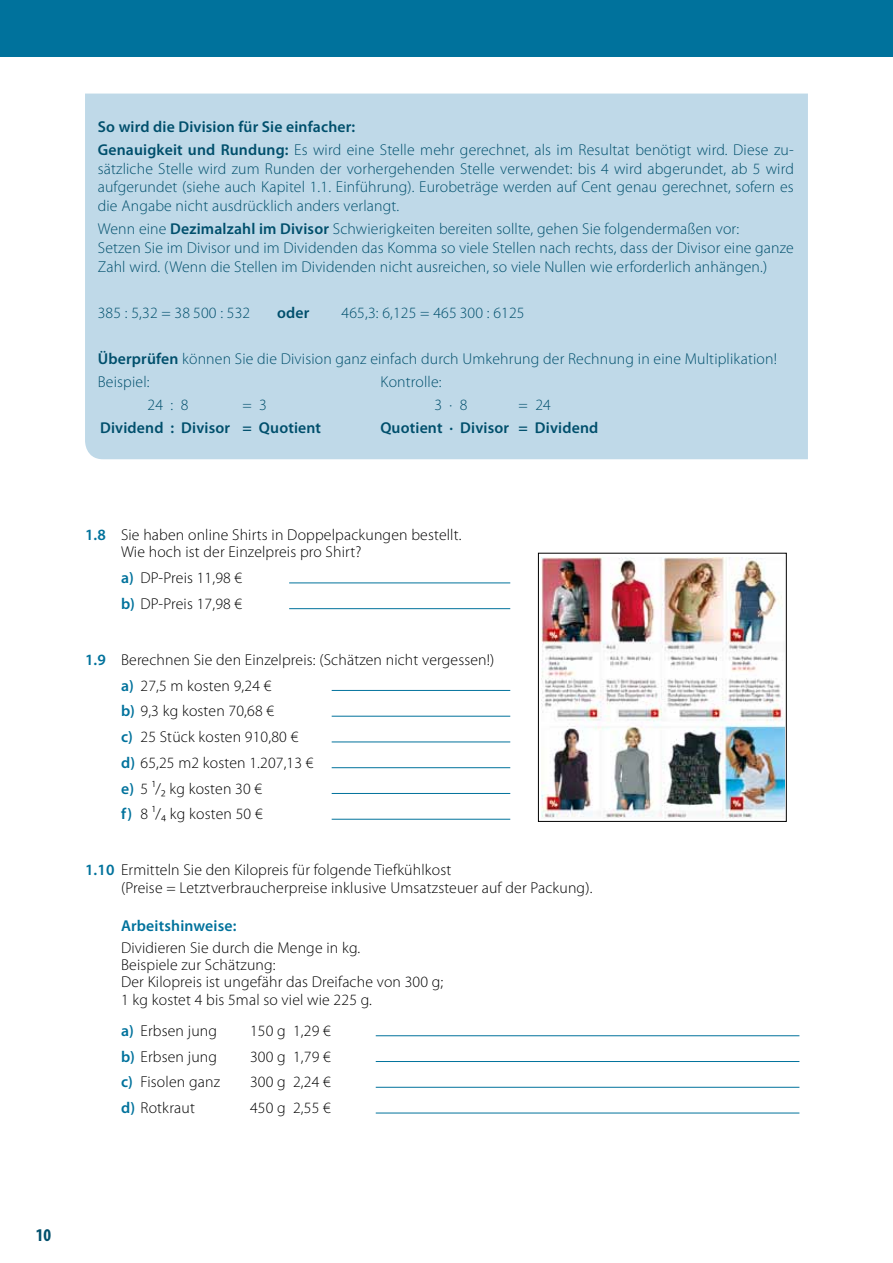
<style>
.page{position:relative;width:893px;height:1263px;background:#fff}
.page>*{position:absolute;margin:0;border:0;box-sizing:border-box;transform-origin:0 0}
.t1{font:700 condensed 18px "Myriad Pro";color:#004f6c}
.t2{font:300 15.75px/18.8px "Myriad Pro";letter-spacing:.01em;color:#004f6c}
.t3{font:300 15.75px/25.8px "Myriad Pro";letter-spacing:.01em;color:#000}
.t4{font:600 15.75px "Myriad Pro";letter-spacing:.01em;color:#004f6c}
.t5{font:600 15.75px "Myriad Pro";letter-spacing:.01em;color:#00729c}
.s1{font-weight:600}
.s2{font-weight:600;color:#00729c}
</style>
<div class="page">
<div style="left:0;top:0;width:893px;height:56px;background:#00729c"></div>
<hr style="left:289px;top:583px;width:221px;height:1px;background:#00729c">
<hr style="left:289px;top:608px;width:221px;height:1px;background:#00729c">
<hr style="left:332px;top:690px;width:178px;height:1px;background:#00729c">
<hr style="left:332px;top:716px;width:178px;height:1px;background:#00729c">
<hr style="left:332px;top:742px;width:178px;height:1px;background:#00729c">
<hr style="left:332px;top:767px;width:178px;height:1px;background:#00729c">
<hr style="left:332px;top:793px;width:178px;height:1px;background:#00729c">
<hr style="left:332px;top:819px;width:178px;height:1px;background:#00729c">
<hr style="left:376px;top:1035px;width:423px;height:1px;background:#00729c">
<hr style="left:376px;top:1061px;width:423px;height:1px;background:#00729c">
<hr style="left:376px;top:1087px;width:423px;height:1px;background:#00729c">
<hr style="left:376px;top:1113px;width:423px;height:1px;background:#00729c">
<img style="left:541px;top:558px;width:243px;height:260px">
<div style="left:538px;top:553px;width:249px;height:269px;border:1px solid #000"></div>
<div style="left:85px;top:94px;width:723px;height:365px;background:#bfd9e8"></div>
<p class="t2" style="left:98px;top:115px;width:696px;line-height:23px"><span class="s1">So wird die Division für Sie einfacher:<br>Genauigkeit und Rundung:</span> Es wird eine Stelle mehr gerechnet, als im Resultat benötigt wird. Diese zu-</p>
<p class="t2" style="left:98px;top:159px;width:698px;text-align:justify">sätzliche Stelle wird zum Runden der vorhergehenden Stelle verwendet: bis 4 wird abgerundet, ab 5 wird aufgerundet (siehe auch Kapitel 1.1. Einführung). Eurobeträge werden auf Cent genau gerechnet, sofern es die Angabe nicht ausdrücklich anders verlangt.</p>
<p class="t2" style="left:98px;top:219px;width:698px">Wenn eine <span class="s1">Dezimalzahl im Divisor</span> Schwierigkeiten bereiten sollte, gehen Sie folgendermaßen vor:<br>Setzen Sie im Divisor und im Dividenden das Komma so viele Stellen nach rechts, dass der Divisor eine ganze<br>Zahl wird. (Wenn die Stellen im Dividenden nicht ausreichen, so viele Nullen wie erforderlich anhängen.)</p>
<p class="t2" style="left:98px;top:303px;width:154px">385 : 5,32 = 38 500 : 532</p>
<p class="t4" style="left:277px;top:302px;width:34px">oder</p>
<p class="t2" style="left:342px;top:303px;width:185px">465,3: 6,125 = 465 300 : 6125</p>
<p class="t2" style="left:98px;top:347px;width:681px;line-height:23px"><span class="s1">Überprüfen</span> können Sie die Division ganz einfach durch Umkehrung der Rechnung in eine Multiplikation!<br>Beispiel:</p>
<p class="t2" style="left:381px;top:372px;width:63px">Kontrolle:</p>
<p class="t2" style="left:148px;top:395px;width:42px">24 : 8</p>
<p class="t2" style="left:243px;top:395px;width:26px">= 3</p>
<p class="t2" style="left:434px;top:395px;width:34px">3 · 8</p>
<p class="t2" style="left:519px;top:395px;width:34px">= 24</p>
<p class="t4" style="left:100px;top:417px;width:223px">Dividend : Divisor = Quotient</p>
<p class="t4" style="left:380px;top:417px;width:220px">Quotient · Divisor = Dividend</p>
<p class="t3" style="left:121px;top:526px;width:342px;line-height:17.2px;text-indent:-36px"><span class="s2">1.8</span> Sie haben online Shirts in Doppelpackungen bestellt.<br>Wie hoch ist der Einzelpreis pro Shirt?</p>
<p class="t3" style="left:121px;top:565px;width:123px"><span class="s2">a)</span> DP-Preis 11,98 € <span class="s2">b)</span> DP-Preis 17,98 €</p>
<p class="t3" style="left:121px;top:646px;width:375px;text-indent:-36px"><span class="s2">1.9</span> Berechnen Sie den Einzelpreis: (Schätzen nicht vergessen!) <span class="s2">a)</span> 27,5 m kosten 9,24 €<br><span class="s2">b)</span> 9,3 kg kosten 70,68 €<br><span class="s2">c)</span> 25 Stück kosten 910,80 €<br><span class="s2">d)</span> 65,25 m2 kosten 1.207,13 €<br><span class="s2">e)</span> 5 ¹/₂ kg kosten 30 €<br><span class="s2">f)</span> 8 ¹/₄ kg kosten 50 €</p>
<p class="t3" style="left:121px;top:861px;width:473px;line-height:17.2px;text-indent:-36px"><span class="s2">1.10</span> Ermitteln Sie den Kilopreis für folgende Tiefkühlkost<br>(Preise = Letztverbraucherpreise inklusive Umsatzsteuer auf der Packung).</p>
<p class="t5" style="left:121px;top:916px;width:117px">Arbeitshinweise:</p>
<p class="t3" style="left:121px;top:939px;width:324px;line-height:17.2px">Dividieren Sie durch die Menge in kg.<br>Beispiele zur Schätzung:<br>Der Kilopreis ist ungefähr das Dreifache von 300 g; 1 kg kostet 4 bis 5mal so viel wie 225 g.</p>
<p class="t3" style="left:121px;top:1017px;width:98px"><span class="s2">a)</span> Erbsen jung</p>
<p class="t3" style="left:250px;top:1017px;width:82px">150 g 1,29 €</p>
<p class="t3" style="left:121px;top:1043px;width:98px"><span class="s2">b)</span> Erbsen jung</p>
<p class="t3" style="left:250px;top:1043px;width:82px">300 g 1,79 €</p>
<p class="t3" style="left:121px;top:1069px;width:100px"><span class="s2">c)</span> Fisolen ganz</p>
<p class="t3" style="left:250px;top:1069px;width:82px">300 g 2,24 €</p>
<p class="t3" style="left:121px;top:1095px;width:75px"><span class="s2">d)</span> Rotkraut</p>
<p class="t3" style="left:250px;top:1095px;width:82px">450 g 2,55 €</p>
<p class="t1" style="left:36px;top:1223px;width:17px">10</p>
</div>
